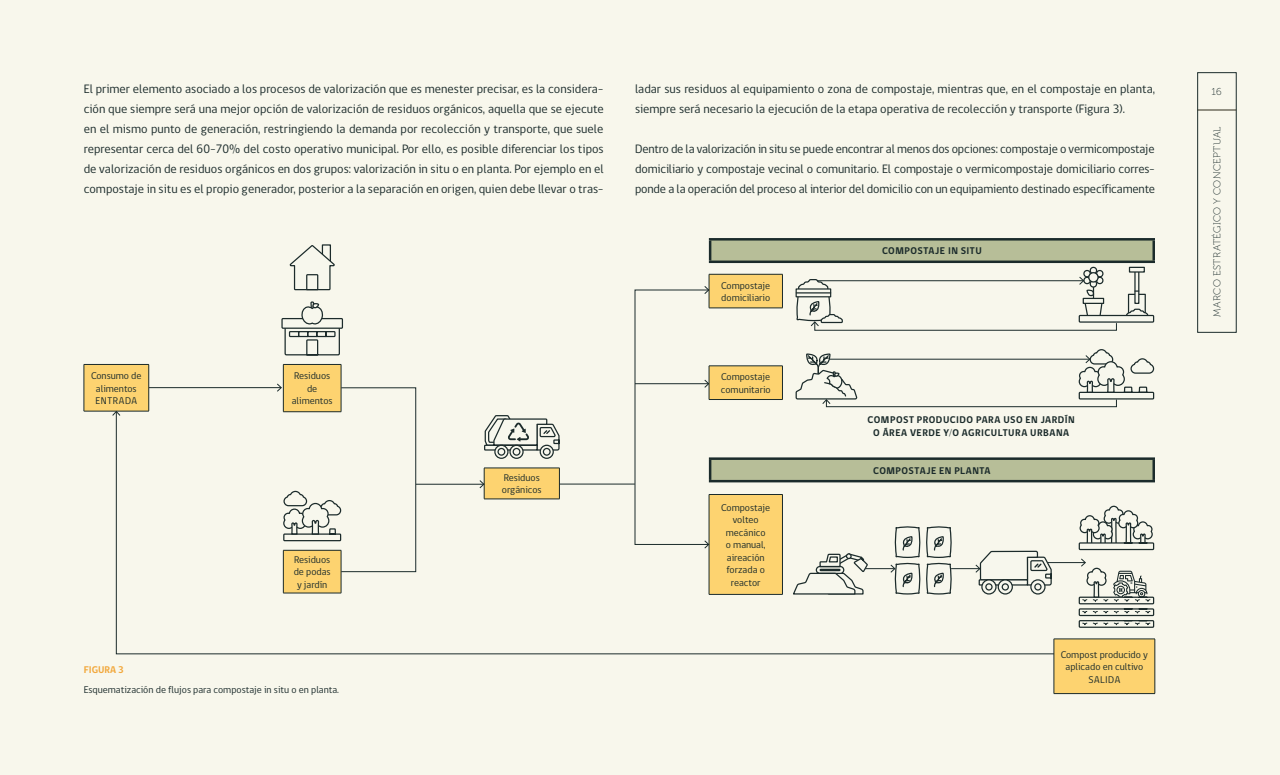
<style>
.page{position:relative;width:1280px;height:775px;background:#f8f7ec}
.page>*{position:absolute;margin:0;border:0;box-sizing:border-box;transform-origin:0 0}
.t1{font:12.5px/20px "gob CL";color:#1b2b2b;text-align:justify}
.t2{font:10px/12.5px "gob CL";color:#1b2b2b;text-align:center}
.t3{font:700 10px/12.5px "gob CL";letter-spacing:.045em;color:#1b2b2b;text-align:center}
.t4{font:10px "Museo 100";letter-spacing:.035em;color:#1b2b2b}
.t5{font:700 10px "gob CL";color:#f2a83c}
</style>
<div class="page">
<hr style="left:1198px;top:110px;width:38px;height:1px;background:#2b2919">
<div style="left:710px;top:239px;width:444px;height:23px;background:#b7be98"></div>
<hr style="left:709px;top:238px;width:446px;height:3px;background:#1b2b2b">
<hr style="left:709px;top:241px;width:2px;height:20px;background:#1b2b2b">
<hr style="left:1152px;top:241px;width:3px;height:20px;background:#1b2b2b">
<hr style="left:709px;top:261px;width:446px;height:2px;background:#1b2b2b">
<div style="left:283px;top:364px;width:58px;height:48px;background:#fdd370"></div>
<hr style="left:283px;top:364px;width:58px;height:1px;background:#1b2b2b">
<hr style="left:283px;top:365px;width:1px;height:47px;background:#1b2b2b">
<hr style="left:341px;top:365px;width:1px;height:47px;background:#1b2b2b">
<hr style="left:149px;top:387px;width:132px;height:1px;background:#1b2b2b">
<svg style="left:277px;top:384px;width:5px;height:8px"></svg>
<div style="left:84px;top:364px;width:65px;height:47px;background:#fdd370"></div>
<hr style="left:84px;top:364px;width:65px;height:1px;background:#1b2b2b">
<hr style="left:84px;top:365px;width:1px;height:46px;background:#1b2b2b">
<hr style="left:149px;top:365px;width:1px;height:46px;background:#1b2b2b">
<hr style="left:84px;top:411px;width:65px;height:1px;background:#1b2b2b">
<svg style="left:289px;top:244px;width:46px;height:47px"></svg>
<div style="left:281px;top:318px;width:62px;height:11px;border:1px solid #1c2b2b"></div>
<svg style="left:284px;top:301px;width:57px;height:55px"></svg>
<svg style="left:116px;top:411px;width:977px;height:243px"></svg>
<svg style="left:112px;top:411px;width:8px;height:5px"></svg>
<div style="left:1054px;top:639px;width:101px;height:55px;background:#fdd370"></div>
<hr style="left:1054px;top:639px;width:101px;height:1px;background:#1b2b2b">
<hr style="left:1054px;top:639px;width:1px;height:54px;background:#1b2b2b">
<hr style="left:1155px;top:639px;width:1px;height:54px;background:#1b2b2b">
<hr style="left:1054px;top:693px;width:101px;height:1px;background:#1b2b2b">
<hr style="left:1048px;top:562px;width:37px;height:1px;background:#1b2b2b">
<hr style="left:635px;top:383px;width:74px;height:1px;background:#1b2b2b">
<svg style="left:704px;top:380px;width:3px;height:8px"></svg>
<hr style="left:416px;top:484px;width:68px;height:1px;background:#1b2b2b">
<svg style="left:479px;top:480px;width:5px;height:8px"></svg>
<hr style="left:863px;top:568px;width:32px;height:1px;background:#1b2b2b">
<div style="left:709px;top:366px;width:73px;height:34px;background:#fdd370"></div>
<hr style="left:709px;top:366px;width:74px;height:1px;background:#1b2b2b">
<hr style="left:709px;top:366px;width:1px;height:33px;background:#1b2b2b">
<hr style="left:782px;top:366px;width:1px;height:33px;background:#1b2b2b">
<hr style="left:709px;top:399px;width:74px;height:1px;background:#1b2b2b">
<div style="left:709px;top:274px;width:73px;height:34px;background:#fdd370"></div>
<hr style="left:709px;top:274px;width:74px;height:1px;background:#1b2b2b">
<hr style="left:709px;top:274px;width:1px;height:34px;background:#1b2b2b">
<hr style="left:782px;top:274px;width:1px;height:34px;background:#1b2b2b">
<hr style="left:709px;top:308px;width:74px;height:1px;background:#1b2b2b">
<svg style="left:795px;top:266px;width:360px;height:154px"></svg>
<svg style="left:792px;top:552px;width:77px;height:44px"></svg>
<svg style="left:890px;top:508px;width:163px;height:87px"></svg>
<svg style="left:704px;top:286px;width:5px;height:8px"></svg>
<svg style="left:704px;top:540px;width:5px;height:9px"></svg>
<hr style="left:560px;top:484px;width:75px;height:1px;background:#1b2b2b">
<div style="left:341px;top:388px;width:75px;height:184px;border:1px solid #1b2b2b"></div>
<svg style="left:1078px;top:455px;width:77px;height:173px"></svg>
<p class="t1" style="left:84px;top:79px;width:522px">El primer elemento asociado a los procesos de valorización que es menester precisar, es la considera&shy;ción que siempre será una mejor opción de valorización de residuos orgánicos, aquella que se ejecute en el mismo punto de generación, restringiendo la demanda por recolección y transporte, que suele representar cerca del 60-70% del costo operativo municipal. Por ello, es posible diferenciar los tipos de valorización de residuos orgánicos en dos grupos: valorización in situ o en planta. Por ejemplo en el compostaje in situ es el propio generador, posterior a la separación en origen, quien debe llevar o tras-</p>
<p class="t2" style="left:91px;top:370px;width:52px">Consumo de alimentos<br>ENTRADA</p>
<p class="t2" style="left:292px;top:370px;width:42px">Residuos de alimentos</p>
<p class="t2" style="left:294px;top:554px;width:39px">Residuos de podas y jardín</p>
<p class="t5" style="left:84px;top:662px;width:42px">FIGURA 3</p>
<p class="t2" style="left:84px;top:683px;width:257px">Esquematización de flujos para compostaje in situ o en planta.</p>
<p class="t2" style="left:502px;top:472px;width:41px;text-align:left">Residuos orgánicos</p>
<p class="t1" style="left:635px;top:79px;width:522px">ladar sus residuos al equipamiento o zona de compostaje, mientras que, en el compostaje en planta, siempre será necesario la ejecución de la etapa operativa de recolección y transporte (Figura 3).</p>
<p class="t1" style="left:635px;top:139px;width:522px">Dentro de la valorización in situ se puede encontrar al menos dos opciones: compostaje o vermicompostaje domiciliario y compostaje vecinal o comunitario. El compostaje o vermicompostaje domiciliario corres&shy;ponde a la operación del proceso al interior del domicilio con un equipamiento destinado específicamente</p>
<p class="t2" style="left:721px;top:279px;width:51px;text-align:left">Compostaje domiciliario</p>
<p class="t2" style="left:721px;top:371px;width:51px;text-align:left">Compostaje comunitario</p>
<p class="t2" style="left:721px;top:501px;width:51px">Compostaje volteo mecánico<br>o manual, aireación forzada o reactor</p>
<p class="t3" style="left:882px;top:245px;width:101px">COMPOSTAJE IN SITU</p>
<p class="t3" style="left:868px;top:414px;width:209px">COMPOST PRODUCIDO PARA USO EN JARDÍN<br>O ÁREA VERDE Y/O AGRICULTURA URBANA</p>
<p class="t3" style="left:873px;top:464px;width:119px">COMPOSTAJE EN PLANTA</p>
<p class="t2" style="left:1061px;top:648px;width:89px">Compost producido y aplicado en cultivo<br>SALIDA</p>
<p class="t4" style="left:1212px;top:86px;width:12px">16</p>
<p class="t4" style="left:1212px;top:317px;width:192px;rotate:-90deg">MARCO ESTRATÉGICO Y CONCEPTUAL</p>
</div>
